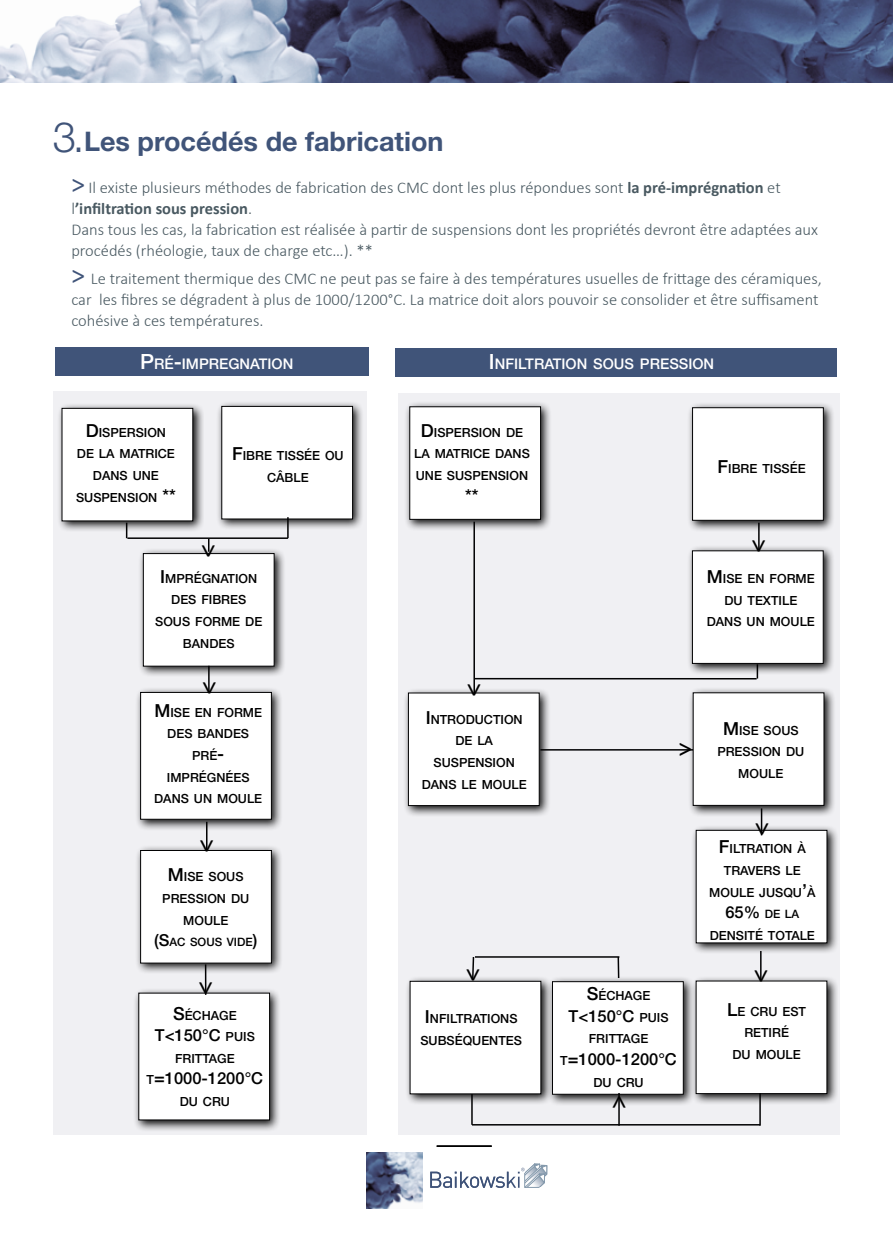
<style>
.page{position:relative;width:893px;height:1234px;background:#fff}
.page>*{position:absolute;margin:0;border:0;box-sizing:border-box;transform-origin:0 0}
.t1{font:700 27px "Helvetica Neue LT Std";color:#405479}
.t2{font:27px "Calibri";color:#000}
.t3{font:500 18px "Helvetica Neue LT Std";color:#000}
.t4{font:300 16.5px/21px "Calibri";color:#495961}
.t5{font:500 16.5px "Helvetica Neue LT Std";color:#000}
.t6{font:500 14.7px "Helvetica Neue LT Std";color:#fff}
.t7{font:500 12.6px/21.6px "Helvetica Neue LT Std";color:#000;text-align:center}
.t8{font:500 11.55px "Helvetica Neue LT Std";color:#000}
.s1{font-weight:300;font-size:42px}
.s2{font-weight:400;font-size:27px;color:#405479}
.s3{font-weight:700}
.s4{font-size:21px}
.s5{font-size:18px}
.s6{font-size:16.5px}
.s7{font-size:12.6px}
</style>
<div class="page">
<div style="left:398px;top:393px;width:441px;height:741px;background:#f0f0f3"></div>
<div style="left:53px;top:391px;width:314px;height:743px;background:#f0f0f3"></div>
<div style="left:133px;top:987px;width:148px;height:144px;background:#000;opacity:.96"></div>
<div style="left:139px;top:992px;width:131px;height:127px;background:#fff"></div>
<div style="left:135px;top:844px;width:148px;height:130px;background:#000;opacity:.96"></div>
<div style="left:140px;top:850px;width:132px;height:113px;background:#fff;border:1px solid #020203"></div>
<div style="left:135px;top:686px;width:148px;height:144px;background:#000;opacity:.96"></div>
<div style="left:140px;top:692px;width:132px;height:127px;background:#fff;border:1px solid #020203"></div>
<div style="left:138px;top:547px;width:147px;height:130px;background:#000;opacity:.96"></div>
<div style="left:143px;top:553px;width:131px;height:113px;background:#fff;border:1px solid #020203"></div>
<div style="left:216px;top:400px;width:148px;height:130px;background:#000;opacity:.96"></div>
<div style="left:222px;top:406px;width:131px;height:113px;background:#fff;border:1px solid #020203"></div>
<div style="left:57px;top:402px;width:147px;height:130px;background:#000;opacity:.96"></div>
<div style="left:62px;top:408px;width:131px;height:113px;background:#fff"></div>
<div style="left:547px;top:975px;width:147px;height:130px;background:#000;opacity:.96"></div>
<div style="left:552px;top:981px;width:131px;height:113px;background:#fff;border:1px solid #020203"></div>
<div style="left:405px;top:975px;width:147px;height:129px;background:#000;opacity:.96"></div>
<div style="left:410px;top:980px;width:131px;height:113px;background:#fff"></div>
<div style="left:691px;top:975px;width:147px;height:129px;background:#000;opacity:.96"></div>
<div style="left:696px;top:980px;width:131px;height:113px;background:#fff"></div>
<div style="left:403px;top:687px;width:147px;height:129px;background:#000;opacity:.96"></div>
<div style="left:408px;top:692px;width:131px;height:113px;background:#fff"></div>
<div style="left:404px;top:401px;width:148px;height:129px;background:#000;opacity:.96"></div>
<div style="left:410px;top:406px;width:131px;height:113px;background:#fff;border:1px solid #020203"></div>
<div style="left:691px;top:824px;width:147px;height:129px;background:#000;opacity:.96"></div>
<div style="left:696px;top:830px;width:131px;height:112px;background:#fff"></div>
<img style="left:0;top:0;width:893px;height:82px">
<img style="left:366px;top:1152px;width:56px;height:56px">
<svg style="left:430px;top:1163px;width:117px;height:25px"></svg>
<hr style="left:437px;top:1145px;width:55px;height:1px;background:#000">
<div style="left:55px;top:347px;width:313px;height:29px;background:#405479"></div>
<div style="left:395px;top:348px;width:442px;height:29px;background:#405479"></div>
<div style="left:687px;top:402px;width:148px;height:129px;background:#000;opacity:.96"></div>
<div style="left:692px;top:407px;width:131px;height:113px;background:#fff;border:1px solid #020203"></div>
<svg style="left:126px;top:522px;width:1px;height:16px"></svg>
<hr style="left:127px;top:537px;width:161px;height:2px;background:#020203">
<hr style="left:287px;top:517px;width:2px;height:21px;background:#020203">
<svg style="left:208px;top:539px;width:1px;height:12px"></svg>
<hr style="left:208px;top:665px;width:2px;height:27px;background:#020203">
<hr style="left:205px;top:964px;width:1px;height:30px;background:#020203">
<svg style="left:206px;top:821px;width:1px;height:29px"></svg>
<hr style="left:473px;top:521px;width:2px;height:173px;background:#020203">
<hr style="left:758px;top:522px;width:2px;height:31px;background:#020203">
<hr style="left:475px;top:677px;width:282px;height:2px;background:#020203">
<hr style="left:540px;top:749px;width:154px;height:1px;background:#020203">
<svg style="left:761px;top:816px;width:1px;height:19px"></svg>
<hr style="left:617px;top:956px;width:2px;height:21px;background:#020203">
<svg style="left:471px;top:957px;width:4px;height:24px"></svg>
<hr style="left:475px;top:956px;width:144px;height:1px;background:#020203">
<hr style="left:471px;top:1093px;width:2px;height:31px;background:#020203">
<hr style="left:472px;top:1123px;width:288px;height:2px;background:#020203">
<hr style="left:760px;top:950px;width:2px;height:29px;background:#020203">
<hr style="left:759px;top:1092px;width:2px;height:33px;background:#020203">
<hr style="left:618px;top:1092px;width:2px;height:33px;background:#020203">
<div style="left:687px;top:545px;width:147px;height:129px;background:#000;opacity:.96"></div>
<div style="left:692px;top:550px;width:131px;height:113px;background:#fff"></div>
<div style="left:688px;top:687px;width:147px;height:129px;background:#000;opacity:.96"></div>
<div style="left:693px;top:692px;width:131px;height:113px;background:#fff"></div>
<h1 class="t1" style="left:53px;top:125px;width:392px"><span class="s1">3 .</span>Les procédés de fabrication</h1>
<p class="t4" style="left:71px;top:177px;width:748px"><span class="s2">&gt;</span> Il existe plusieurs méthodes de fabrication des CMC dont les plus répondues sont <span class="s3">la pré-imprégnation</span> et l<span class="s3">’infiltration sous pression</span>.<br>Dans tous les cas, la fabrication est réalisée à partir de suspensions dont les propriétés devront être adaptées aux procédés (rhéologie, taux de charge etc…). **</p>
<p class="t4" style="left:71px;top:267px;width:752px"><span class="s2">&gt;</span> Le traitement thermique des CMC ne peut pas se faire à des températures usuelles de frittage des céramiques, car les fibres se dégradent à plus de 1000/1200°C. La matrice doit alors pouvoir se consolider et être suffisament cohésive à ces températures.</p>
<p class="t6" style="left:140px;top:355px;width:155px"><span class="s4">P</span>RÉ<span class="s4">-</span>IMPREGNATION</p>
<p class="t6" style="left:489px;top:355px;width:227px"><span class="s4">I</span> NFILTRATION SOUS PRESSION</p>
<p class="t7" style="left:76px;top:421px;width:101px"><span class="s5">D</span>ISPERSION<br>DE LA MATRICE<br>DANS UNE<br>SUSPENSION <span class="s5">**</span></p>
<p class="t7" style="left:232px;top:445px;width:113px"><span class="s5">F</span>IBRE TISSÉE OU<br>CÂBLE</p>
<p class="t7" style="left:414px;top:421px;width:117px"><span class="s5">D</span>ISPERSION DE<br>LA MATRICE DANS<br>UNE SUSPENSION</p>
<p class="t3" style="left:465px;top:484px;width:15px">**</p>
<p class="t7" style="left:717px;top:457px;width:90px"><span class="s5">F</span>IBRE TISSÉE</p>
<h1 class="t2" style="left:229px;top:543px;width:15px;rotate:90deg">&gt;</h1>
<h1 class="t2" style="left:779px;top:539px;width:15px;rotate:90deg">&gt;</h1>
<p class="t7" style="left:155px;top:567px;width:109px"><span class="s5">I</span> MPRÉGNATION<br>DES FIBRES<br>SOUS FORME DE<br>BANDES</p>
<p class="t7" style="left:707px;top:567px;width:110px"><span class="s5">M</span> ISE EN FORME<br>DU TEXTILE<br>DANS UN MOULE</p>
<h1 class="t2" style="left:229px;top:680px;width:15px;rotate:90deg">&gt;</h1>
<h1 class="t2" style="left:494px;top:682px;width:15px;rotate:90deg">&gt;</h1>
<p class="t7" style="left:154px;top:701px;width:110px"><span class="s5">M</span> ISE EN FORME<br>DES BANDES<br>PRÉ<span class="s5">-<br></span>IMPRÉGNÉES<br>DANS UN MOULE</p>
<p class="t7" style="left:422px;top:708px;width:106px"><span class="s5">I</span> NTRODUCTION<br>DE LA<br>SUSPENSION<br>DANS LE MOULE</p>
<h1 class="t2" style="left:678px;top:729px;width:15px">&gt;</h1>
<p class="t7" style="left:717px;top:719px;width:88px"><span class="s5">M</span> ISE SOUS<br>PRESSION DU<br>MOULE</p>
<h1 class="t2" style="left:782px;top:822px;width:15px;rotate:90deg">&gt;</h1>
<h1 class="t2" style="left:227px;top:838px;width:15px;rotate:90deg">&gt;</h1>
<p class="t7" style="left:162px;top:865px;width:88px"><span class="s5">M</span> ISE SOUS<br>PRESSION DU<br>MOULE</p>
<p class="t8" style="left:154px;top:935px;width:105px"><span class="s6">(S</span>AC SOUS VIDE<span class="s6">)</span></p>
<p class="t7" style="left:709px;top:837px;width:108px"><span class="s5">F</span>ILTRATION À<br>TRAVERS LE<br>MOULE JUSQU<span class="s5">’</span>À</p>
<p class="t8" style="left:725px;top:907px;width:75px"><span class="s6">65%</span> DE LA</p>
<p class="t7" style="left:710px;top:924px;width:107px">DENSITÉ TOTALE</p>
<h1 class="t2" style="left:226px;top:981px;width:15px;rotate:90deg">&gt;</h1>
<p class="t7" style="left:173px;top:1003px;width:65px"><span class="s5">S</span>ÉCHAGE</p>
<p class="t5" style="left:155px;top:1025px;width:101px">T&lt;150°C <span class="s7">PUIS</span></p>
<p class="t7" style="left:175px;top:1047px;width:61px">FRITTAGE</p>
<p class="t5" style="left:147px;top:1068px;width:117px"><span class="s7">T</span><span class="s5">=</span>1000-1200°C</p>
<p class="t7" style="left:180px;top:1090px;width:52px">DU CRU</p>
<h1 class="t2" style="left:493px;top:967px;width:15px;rotate:90deg">&gt;</h1>
<h1 class="t2" style="left:781px;top:968px;width:15px;rotate:90deg">&gt;</h1>
<p class="t7" style="left:420px;top:1007px;width:103px"><span class="s5">I</span> NFILTRATIONS<br>SUBSÉQUENTES</p>
<p class="t7" style="left:587px;top:984px;width:65px"><span class="s5">S</span>ÉCHAGE</p>
<p class="t5" style="left:569px;top:1005px;width:101px">T&lt;150°C <span class="s7">PUIS</span></p>
<p class="t7" style="left:589px;top:1027px;width:61px">FRITTAGE</p>
<p class="t5" style="left:560px;top:1049px;width:117px"><span class="s7">T</span><span class="s5">=</span>1000-1200°C</p>
<p class="t7" style="left:593px;top:1071px;width:52px">DU CRU</p>
<h1 class="t2" style="left:599px;top:1108px;width:15px;rotate:-90deg">&gt;</h1>
<p class="t7" style="left:727px;top:999px;width:80px"><span class="s5">L</span>E CRU EST<br>RETIRÉ<br>DU MOULE</p>
</div>
